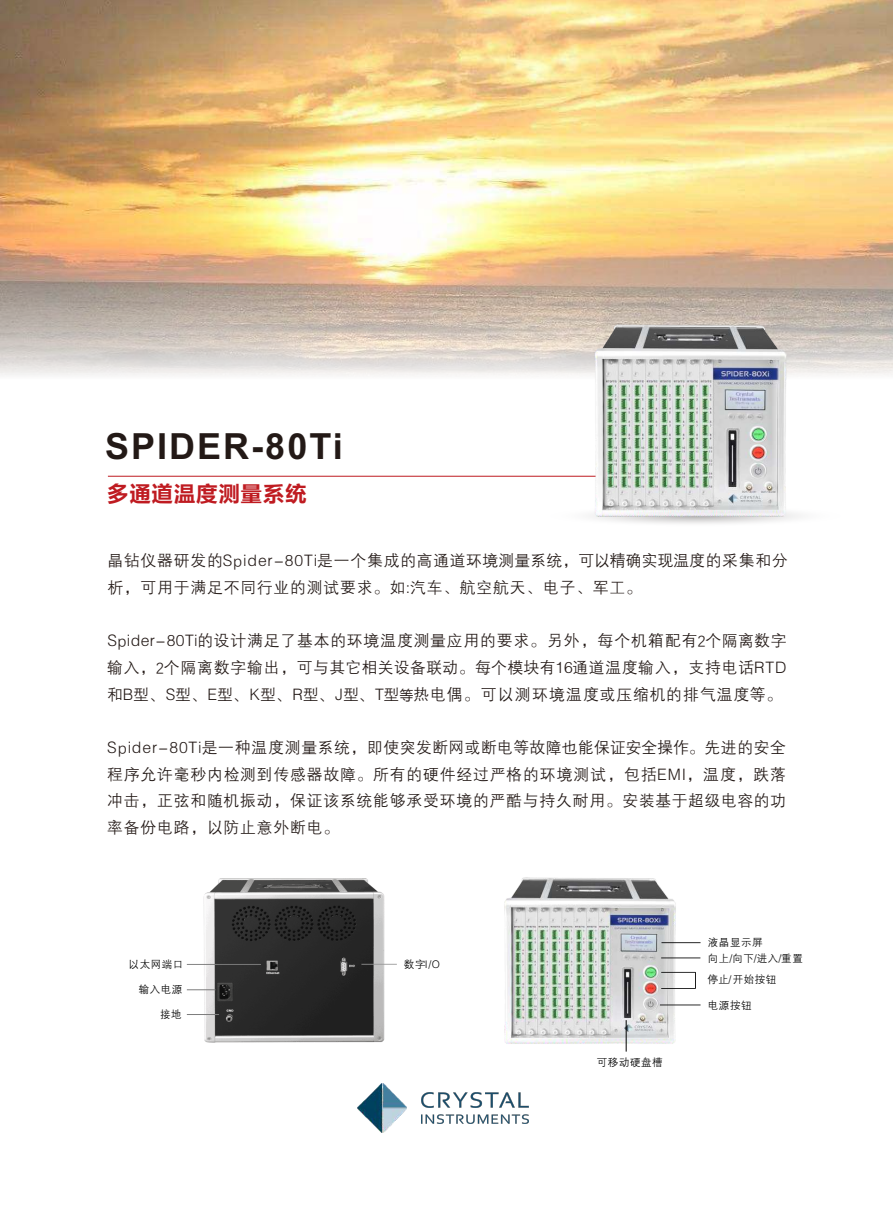
<style>
.page{position:relative;width:893px;height:1212px;background:#fff}
.page>*{position:absolute;margin:0;border:0;box-sizing:border-box;transform-origin:0 0}
.t1{font:700 36px "Arial";letter-spacing:.055em;color:#231916}
.t2{font:700 21px "Microsoft Ya Hei";letter-spacing:.06em;color:#bf1b21}
.t3{font:15.75px/26.5px "FZZDXJW GB1 0";letter-spacing:.055em;color:#231916;text-align:justify}
.t4{font:10.5px "FZZDXJW GB1 0";letter-spacing:.055em;color:#000}
.s1{font-family:"Deng Xian"}
.s2{font-family:"Microsoft Ya Hei";font-size:13.5px}
</style>
<div class="page">
<img style="left:504px;top:877px;width:185px;height:175px">
<img style="left:0;top:0;width:893px;height:376px">
<hr style="left:108px;top:476px;width:503px;height:1px;background:#bf1b21">
<img style="left:581px;top:311px;width:220px;height:213px">
<img style="left:198px;top:878px;width:190px;height:165px">
<hr style="left:361px;top:964px;width:36px;height:1px;background:#949494">
<hr style="left:187px;top:964px;width:74px;height:1px;background:#7d7d7d">
<svg style="left:187px;top:989px;width:28px;height:1px"></svg>
<hr style="left:187px;top:1014px;width:32px;height:1px;background:#7d7d7d">
<hr style="left:660px;top:1005px;width:40px;height:1px;background:#000">
<hr style="left:661px;top:942px;width:39px;height:1px;background:#000">
<hr style="left:661px;top:972px;width:34px;height:1px;background:#000">
<hr style="left:661px;top:988px;width:34px;height:1px;background:#000">
<svg style="left:695px;top:972px;width:1px;height:16px"></svg>
<hr style="left:626px;top:1020px;width:1px;height:31px;background:#000">
<hr style="left:661px;top:958px;width:39px;height:1px;background:#000">
<img style="left:357px;top:1083px;width:50px;height:49px">
<img style="left:422px;top:1092px;width:106px;height:31px">
<h1 class="t1" style="left:105px;top:433px;width:239px">SPIDER-80Ti</h1>
<h2 class="t2" style="left:107px;top:484px;width:201px">多通道温度测量系统</h2>
<p class="t3" style="left:107px;top:548px;width:682px">晶钻仪器研发的S<span class="s1">p</span>ider-80Ti是一个集成的高通道环境测量系统，可以精确实现温度的采集和分析，可用于满足不同行业的测试要求。如:汽车、航空航天、电子、军工。</p>
<p class="t3" style="left:107px;top:628px;width:681px">S<span class="s1">p</span>ider-80Ti的设计满足了基本的环境温度测量应用的要求。另外，每个机箱配有<span class="s1">2</span>个隔离数字输入，<span class="s1">2</span>个隔离数字输出，可与其它相关设备联动。每个模块有16通道温度输入，支持电话RTD和B型<span class="s1">、</span>S型<span class="s1">、</span>E型<span class="s1">、</span>K型<span class="s1">、</span>R型<span class="s1">、</span>J型<span class="s1">、</span>T型<span class="s2">等</span>热电偶。可以测环境温度或压缩机的排气温度等。</p>
<p class="t3" style="left:107px;top:735px;width:680px">S<span class="s1">p</span>ider-80Ti是一种温度测量系统，即使突发断网或断电等故障也能保证安全操作。先进的安全程序允许毫秒内检测到传感器故障。所有的硬件经过严格的环境测试，包括EMI，温度，跌落冲击，正弦和随机振动，保证该系统能够承受环境的严酷与持久耐用。安装基于超级电容的功率备份电路，以防止意外断电。</p>
<p class="t4" style="left:129px;top:958px;width:56px">以太网端口</p>
<p class="t4" style="left:404px;top:959px;width:38px">数字I/O</p>
<p class="t4" style="left:139px;top:984px;width:45px">输入电源</p>
<p class="t4" style="left:160px;top:1009px;width:23px">接地</p>
<p class="t4" style="left:597px;top:1057px;width:67px">可移动硬盘槽</p>
<p class="t4" style="left:708px;top:937px;width:56px">液晶显示屏</p>
<p class="t4" style="left:707px;top:974px;width:70px">停止/开始按钮</p>
<p class="t4" style="left:708px;top:952px;width:96px">向上/向下/进入/重置</p>
<p class="t4" style="left:708px;top:1000px;width:45px">电源按钮</p>
</div>
